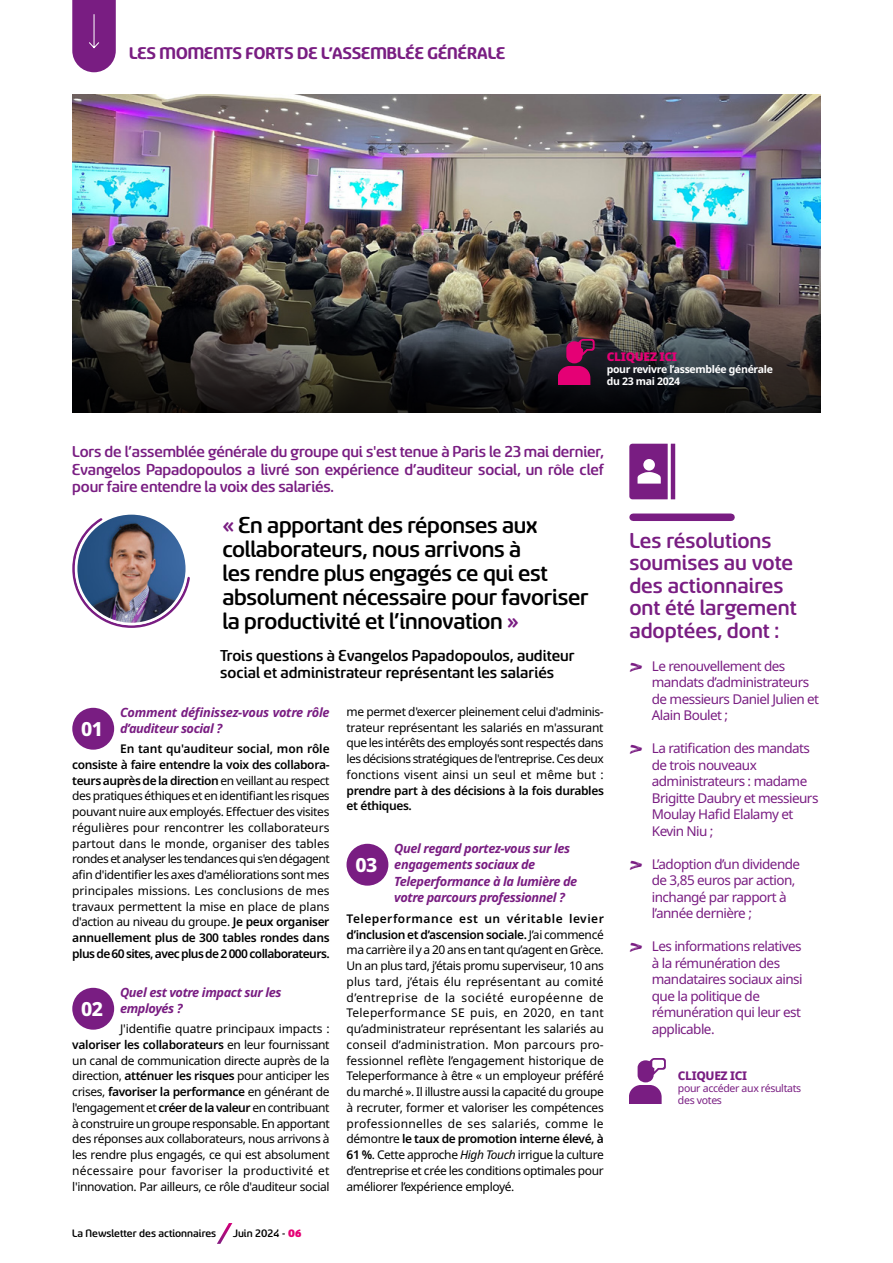
<style>
.page{position:relative;width:893px;height:1263px;background:#fff}
.page>*{position:absolute;margin:0;border:0;box-sizing:border-box;transform-origin:0 0}
.t1{font:36px "Rogthem";color:#791d82}
.t2{font:500 25.5px/24px "Sancoale Softened";letter-spacing:-.01em;color:#000}
.t3{font:500 24px/22.5px "Sancoale Softened";color:#791d82}
.t4{font:800 19.5px "Noto Sans";color:#fff}
.t5{font:700 18.75px "Sancoale Softened";color:#791d82}
.t6{font:500 17.55px/17.5px "Sancoale Softened";letter-spacing:-.01em;color:#791d82;text-align:justify}
.t7{font:500 17.55px/17.5px "Sancoale Softened";color:#000}
.t8{font:13.5px/16.5px "Noto Sans";letter-spacing:-.04em;color:#791d82}
.t9{font:italic 700 12.75px/16.5px "Noto Sans";letter-spacing:-.03em;color:#791d82}
.t10{font:12px/15.8px "Noto Sans";letter-spacing:-.03em;color:#000;text-align:justify}
.t11{font:600 12px/15.8px "Noto Sans";letter-spacing:-.03em;color:#000}
.t12{font:500 12px "Sancoale Softened";color:#000}
.t13{font:800 12px "Noto Sans";letter-spacing:-.03em;color:#791d82}
.t14{font:900 12px "Noto Sans";letter-spacing:-.03em;color:#e50075}
.t15{font:700 10.5px/12px "Noto Sans";letter-spacing:-.03em;color:#fff}
.t16{font:10.5px/12px "Noto Sans";letter-spacing:-.03em;color:#791d82}
.s1{color:#791d82}
.s2{font-weight:600}
.s3{font-weight:900;color:#e50075}
.s4{font-style:italic}
</style>
<div class="page">
<svg style="left:72px;top:0;width:44px;height:72px;background:#84308c"></svg>
<svg style="left:217px;top:1223px;width:15px;height:21px"></svg>
<div style="left:72px;top:708px;width:42px;height:42px;background:#791d82;border-radius:50%"></div>
<div style="left:72px;top:988px;width:42px;height:42px;background:#791d82;border-radius:50%"></div>
<div style="left:347px;top:844px;width:41px;height:42px;background:#791d82;border-radius:50%"></div>
<img style="left:72px;top:516px;width:118px;height:112px">
<div style="left:75px;top:512px;width:113px;height:113px;border:3px solid #fff;border-radius:50%"></div>
<div style="left:633px;top:513px;width:98px;height:8px;background:#791d82"></div>
<svg style="left:629px;top:444px;width:46px;height:55px"></svg>
<img style="left:72px;top:95px;width:749px;height:317px">
<svg style="left:629px;top:1058px;width:37px;height:45px"></svg>
<svg style="left:558px;top:339px;width:37px;height:45px;background:#8a0f51"></svg>
<h3 class="t5" style="left:129px;top:44px;width:378px">LES MOMENTS FORTS DE L’ASSEMBLÉE GÉNÉRALE</h3>
<p class="t14" style="left:607px;top:347px;width:72px">CLIQUEZ ICI</p>
<p class="t15" style="left:607px;top:363px;width:168px">pour revivre l’assemblée générale du 23 mai 2024</p>
<h3 class="t6" style="left:72px;top:443px;width:533px">Lors de l’assemblée générale du groupe qui s'est tenue à Paris le 23 mai dernier, Evangelos Papadopoulos a livré son expérience d’auditeur social, un rôle clef pour faire entendre la voix des salariés.</h3>
<h2 class="t2" style="left:222px;top:513px;width:368px"><span class="s1">«</span> En apportant des réponses aux collaborateurs, nous arrivons à<br>les rendre plus engagés ce qui est absolument nécessaire pour favoriser la productivité et l’innovation <span class="s1">»</span></h2>
<h3 class="t7" style="left:220px;top:647px;width:356px">Trois questions à Evangelos Papadopoulos, auditeur social et administrateur représentant les salariés</h3>
<p class="t9" style="left:120px;top:704px;width:211px">Comment définissez-vous votre rôle d’auditeur social ?</p>
<p class="t10" style="left:72px;top:741px;width:259px;text-indent:48px"><span class="s2">En tant qu'auditeur social, mon rôle consiste à faire entendre la voix des collabora&shy;teurs auprès de la direction</span> en veillant au respect des pratiques éthiques et en identifiant les risques pouvant nuire aux employés. Effectuer des visites régulières pour rencontrer les collaborateurs partout dans le monde, organiser des tables rondes et analyser les tendances qui s'en dégagent afin d'identifier les axes d'améliorations sont mes principales missions. Les conclusions de mes travaux permettent la mise en place de plans d'action au niveau du groupe. <span class="s2">Je peux organiser annuellement plus de 300 tables rondes dans plus de 60 sites, avec plus de 2 000 collaborateurs.</span></p>
<h3 class="t4" style="left:81px;top:714px;width:23px">01</h3>
<p class="t9" style="left:120px;top:984px;width:163px">Quel est votre impact sur les employés ?</p>
<p class="t10" style="left:72px;top:1021px;width:259px;text-indent:48px">J'identifie quatre principaux impacts : <span class="s2">valoriser les collaborateurs</span> en leur fournissant un canal de communication directe auprès de la direction, <span class="s2">atténuer les risques</span> pour anticiper les crises, <span class="s2">favoriser la performance</span> en générant de l'engagement et <span class="s2">créer de la valeur</span> en contribuant à construire un groupe responsable. En apportant des réponses aux collaborateurs, nous arrivons à les rendre plus engagés, ce qui est absolument nécessaire pour favoriser la productivité et l'innovation. Par ailleurs, ce rôle d'auditeur social</p>
<h3 class="t4" style="left:81px;top:994px;width:23px">02</h3>
<p class="t12" style="left:72px;top:1228px;width:146px">La Newsletter des actionnaires</p>
<p class="t12" style="left:233px;top:1228px;width:70px">Juin 2024 - <span class="s3">06</span></p>
<p class="t10" style="left:346px;top:704px;width:259px">me permet d'exercer pleinement celui d'adminis&shy;trateur représentant les salariés en m'assurant que les intérêts des employés sont respectés dans les décisions stratégiques de l'entreprise. Ces deux fonctions visent ainsi un seul et même but :</p>
<p class="t11" style="left:346px;top:782px;width:259px">prendre part à des décisions à la fois durables et éthiques.</p>
<p class="t9" style="left:394px;top:840px;width:185px">Quel regard portez-vous sur les engagements sociaux de<br>Teleperformance à la lumière de votre parcours professionnel ?</p>
<p class="t10" style="left:347px;top:911px;width:259px"><span class="s2">Teleperformance est un véritable levier d’inclusion et d’ascension sociale.</span> J’ai commencé ma carrière il y a 20 ans en tant qu’agent en Grèce.<br>Un an plus tard, j’étais promu superviseur, 10 ans plus tard, j’étais élu représentant au comité d’entreprise de la société européenne de Teleperformance SE puis, en 2020, en tant qu’administrateur représentant les salariés au conseil d’administration. Mon parcours pro&shy;fessionnel reflète l’engagement historique de Teleperformance à être « un employeur préféré du marché ». Il illustre aussi la capacité du groupe à recruter, former et valoriser les compétences professionnelles de ses salariés, comme le démontre <span class="s2">le taux de promotion interne élevé, à 61 %</span>. Cette approche <span class="s4">High Touch</span> irrigue la culture d’entreprise et crée les conditions optimales pour améliorer l’expérience employé.</p>
<h3 class="t4" style="left:355px;top:850px;width:23px">03</h3>
<h3 class="t3" style="left:629px;top:529px;width:169px">Les résolutions soumises au vote des actionnaires ont été largement adoptées, dont :</h3>
<h1 class="t1" style="left:629px;top:631px;width:15px">&gt;</h1>
<p class="t8" style="left:652px;top:658px;width:169px">Le renouvellement des mandats d’administrateurs de messieurs Daniel Julien et<br>Alain Boulet ;</p>
<h1 class="t1" style="left:629px;top:714px;width:15px">&gt;</h1>
<p class="t8" style="left:652px;top:740px;width:168px">La ratification des mandats de trois nouveaux administrateurs : madame<br>Brigitte Daubry et messieurs<br>Moulay Hafid Elalamy et<br>Kevin Niu ;</p>
<h1 class="t1" style="left:629px;top:829px;width:15px">&gt;</h1>
<p class="t8" style="left:652px;top:856px;width:150px">L’adoption d’un dividende de 3,85 euros par action, inchangé par rapport à l’année dernière ;</p>
<h1 class="t1" style="left:629px;top:912px;width:15px">&gt;</h1>
<p class="t8" style="left:652px;top:938px;width:152px">Les informations relatives à la rémunération des mandataires sociaux ainsi que la politique de rémunération qui leur est applicable.</p>
<p class="t13" style="left:678px;top:1066px;width:71px">CLIQUEZ ICI</p>
<p class="t16" style="left:678px;top:1082px;width:125px">pour accéder aux résultats des votes</p>
</div>
